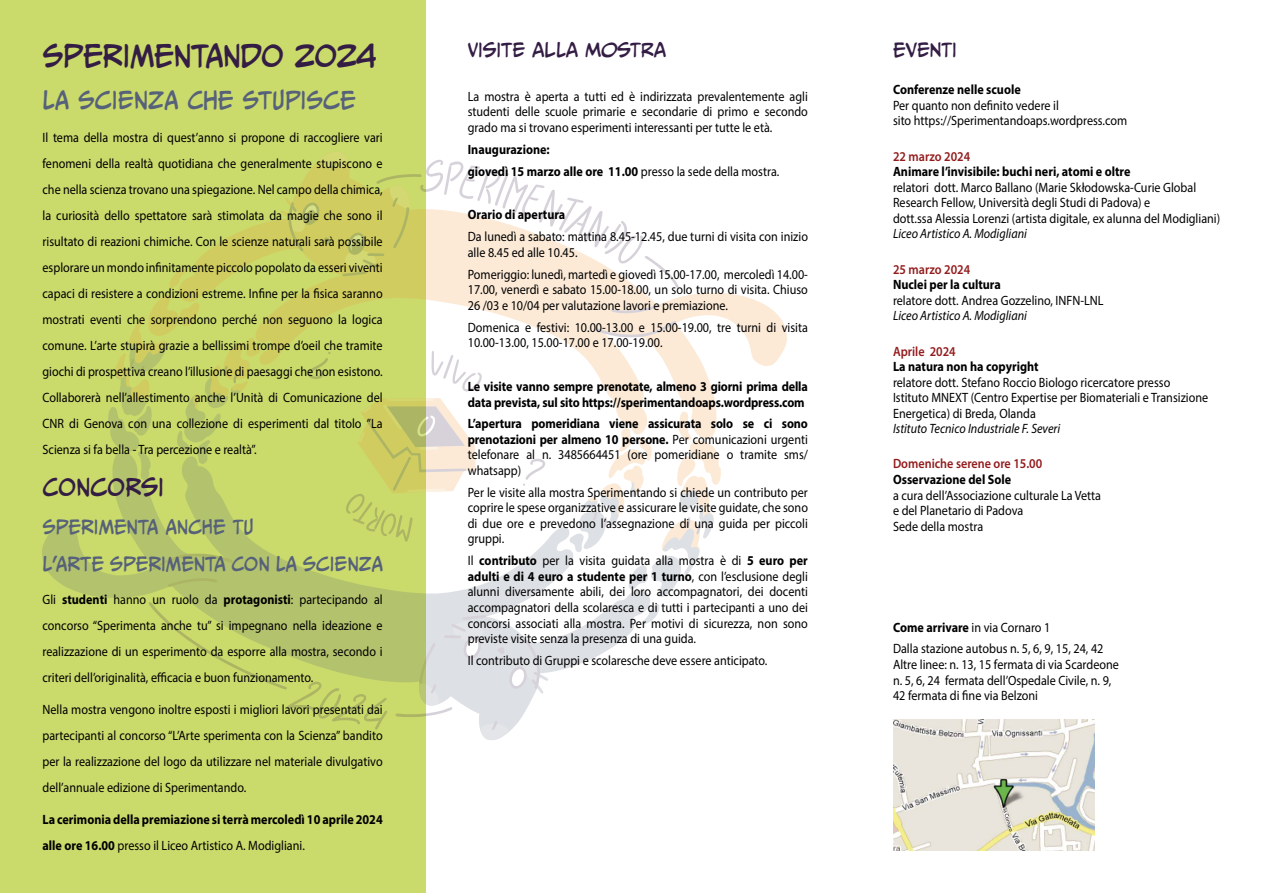
<style>
.page{position:relative;width:1263px;height:893px;background:#fff}
.page>*{position:absolute;margin:0;border:0;box-sizing:border-box;transform-origin:0 0}
.t1{font:28.5px "CC Meanwhile";letter-spacing:-.01em;color:#341d44}
.t2{font:22.5px "CC Meanwhile";color:#56617a}
.t3{font:22.5px "CC Meanwhile";color:#341d44}
.t4{font:18px "CC Meanwhile";color:#56617a}
.t5{font:18px "CC Meanwhile";color:#341d44}
.t6{font:13.5px/26px "Myriad Pro";color:#000;text-align:justify;scale:.9 1}
.t7{font:700 13.5px/26px "Myriad Pro";color:#000;scale:.9 1}
.t8{font:italic 13.5px "Myriad Pro";color:#000;scale:.9 1}
.t9{font:600 13.5px "Myriad Pro";color:#931b1c;scale:.9 1}
.s1{font-weight:700}
.s2{font-weight:400}
</style>
<div class="page">
<div style="left:0;top:0;width:425px;height:893px;background:#cada6b"></div>
<svg style="left:108px;top:272px;width:70px;height:179px"></svg>
<svg style="left:650px;top:440px;width:71px;height:182px"></svg>
<svg style="left:130px;top:359px;width:570px;height:175px"></svg>
<svg style="left:42px;top:452px;width:608px;height:242px"></svg>
<svg style="left:152px;top:554px;width:388px;height:140px"></svg>
<svg style="left:149px;top:602px;width:390px;height:138px"></svg>
<svg style="left:178px;top:198px;width:609px;height:241px"></svg>
<svg style="left:288px;top:198px;width:388px;height:139px"></svg>
<svg style="left:290px;top:151px;width:389px;height:137px"></svg>
<img style="left:893px;top:720px;width:201px;height:130px">
<h1 class="t1" style="left:43px;top:38px;width:41px">SPER</h1>
<h1 class="t1" style="left:123px;top:38px;width:254px">IMENTANDO 2024</h1>
<h2 class="t2" style="left:43px;top:86px;width:298px">LA SCIENZA CHE STUPISCE</h2>
<p class="t6" style="left:43px;top:124px;width:379px">Il tema della mostra di quest’anno si propone di raccogliere vari fenomeni della realtà quotidiana che generalmente stupiscono e che nella scienza trovano una spiegazione. Nel campo della chimica, la curiosità dello spettatore sarà stimolata da magie che sono il risultato di reazioni chimiche. Con le scienze naturali sarà possibile esplorare un mondo infinitamente piccolo popolato da esseri viventi capaci di resistere a condizioni estreme. Infine per la fisica saranno mostrati eventi che sorprendono perché non seguono la logica comune. L’arte stupirà grazie a bellissimi trompe d’oeil che tramite giochi di prospettiva creano l’illusione di paesaggi che non esistono.<br>Collaborerà nell’allestimento anche l’Unità di Comunicazione del CNR di Genova con una collezione di esperimenti dal titolo ”La Scienza si fa bella - Tra percezione e realtà”.</p>
<h2 class="t3" style="left:43px;top:473px;width:66px">CONCORS</h2>
<h2 class="t3" style="left:158px;top:473px;width:7px">I</h2>
<h3 class="t4" style="left:43px;top:516px;width:27px">SPER</h3>
<h3 class="t4" style="left:94px;top:516px;width:108px">IMENTA ANCHE</h3>
<h3 class="t4" style="left:233px;top:516px;width:22px">TU</h3>
<h3 class="t4" style="left:43px;top:553px;width:27px">L’ARTE</h3>
<h3 class="t4" style="left:110px;top:553px;width:27px">SPER</h3>
<h3 class="t4" style="left:161px;top:553px;width:211px">IMENTA CON LA SCIENZA</h3>
<p class="t6" style="left:43px;top:586px;width:379px">Gli <span class="s1">studenti</span> hanno un ruolo da <span class="s1">protagonisti</span>: partecipando al concorso “Sperimenta anche tu” si impegnano nella ideazione e realizzazione di un esperimento da esporre alla mostra, secondo i criteri dell’originalità, efficacia e buon funzionamento.</p>
<p class="t6" style="left:43px;top:696px;width:379px">Nella mostra vengono inoltre esposti i migliori lavori presentati dai partecipanti al concorso “L’Arte sperimenta con la Scienza” bandito per la realizzazione del logo da utilizzare nel materiale divulgativo dell’annuale edizione di Sperimentando.</p>
<p class="t7" style="left:43px;top:806px;width:379px">La cerimonia della premiazione si terrà mercoledì 10 aprile 2024 alle ore 16.00 <span class="s2">presso il Liceo Artistico A. Modigliani.</span></p>
<h3 class="t5" style="left:468px;top:39px;width:199px">VISITE ALLA MOSTRA</h3>
<p class="t6" style="left:468px;top:88px;width:379px;line-height:15.6px">La mostra è aperta a tutti ed è indirizzata prevalentemente agli studenti delle scuole primarie e secondarie di primo e secondo grado ma si trovano esperimenti interessanti per tutte le età.</p>
<p class="t7" style="left:468px;top:138px;width:348px;line-height:21.9px">Inaugurazione:<br>giovedì 15 marzo alle ore 11.00 <span class="s2">presso la sede della mostra.</span></p>
<p class="t7" style="left:468px;top:201px;width:110px">Orario di apertura</p>
<p class="t6" style="left:468px;top:229px;width:379px;line-height:15.6px">Da lunedì a sabato: mattina 8.45-12.45, due turni di visita con inizio alle 8.45 ed alle 10.45.</p>
<p class="t6" style="left:468px;top:266px;width:379px;line-height:15.6px">Pomeriggio: lunedì, martedì e giovedì 15.00-17.00, mercoledì 14.00- 17.00, venerdì e sabato 15.00-18.00, un solo turno di visita. Chiuso 26 /03 e 10/04 per valutazione lavori e premiazione.</p>
<p class="t6" style="left:468px;top:319px;width:379px;line-height:15.6px">Domenica e festivi: 10.00-13.00 e 15.00-19.00, tre turni di visita<br>10.00-13.00, 15.00-17.00 e 17.00-19.00.</p>
<p class="t7" style="left:468px;top:378px;width:379px;line-height:15.6px">Le visite vanno sempre prenotate, almeno 3 giorni prima della data prevista, sul sito https://sperimentandoaps.wordpress.com</p>
<p class="t6" style="left:468px;top:416px;width:379px;line-height:15.5px"><span class="s1">L’apertura pomeridiana viene assicurata solo se ci sono prenotazioni per almeno 10 persone.</span> Per comunicazioni urgenti telefonare al n. 3485664451 (ore pomeridiane o tramite sms/ whatsapp)</p>
<p class="t6" style="left:468px;top:484px;width:379px;line-height:15.6px">Per le visite alla mostra Sperimentando si chiede un contributo per coprire le spese organizzative e assicurare le visite guidate, che sono di due ore e prevedono l’assegnazione di una guida per piccoli gruppi.</p>
<p class="t6" style="left:468px;top:553px;width:379px;line-height:15.6px">Il <span class="s1">contributo</span> per la visita guidata alla mostra è di <span class="s1">5 euro per adulti e di 4 euro a studente per 1 turno</span>, con l’esclusione degli alunni diversamente abili, dei loro accompagnatori, dei docenti accompagnatori della scolaresca e di tutti i partecipanti a uno dei concorsi associati alla mostra. Per motivi di sicurezza, non sono previste visite senza la presenza di una guida.</p>
<p class="t6" style="left:468px;top:647px;width:334px">Il contributo di Gruppi e scolaresche deve essere anticipato.</p>
<h3 class="t5" style="left:893px;top:39px;width:66px">EVENTI</h3>
<p class="t7" style="left:893px;top:76px;width:143px">Conferenze nelle scuole</p>
<p class="t6" style="left:893px;top:97px;width:262px;line-height:15.6px">Per quanto non definito vedere il<br>sito https://Sperimentandoaps.wordpress.com</p>
<p class="t9" style="left:893px;top:148px;width:87px">22 marzo 2024</p>
<p class="t7" style="left:893px;top:158px;width:265px">Animare l’invisibile: buchi neri, atomi e oltre</p>
<p class="t6" style="left:893px;top:179px;width:365px;line-height:15.5px;text-align:left">relatori dott. Marco Ballano (Marie Skłodowska-Curie Global<br>Research Fellow, Università degli Studi di Padova) e<br>dott.ssa Alessia Lorenzi (artista digitale, ex alunna del Modigliani)</p>
<p class="t8" style="left:893px;top:225px;width:150px">Liceo Artistico A. Modigliani</p>
<p class="t9" style="left:893px;top:261px;width:87px">25 marzo 2024</p>
<p class="t7" style="left:893px;top:271px;width:121px">Nuclei per la cultura</p>
<p class="t6" style="left:893px;top:287px;width:235px">relatore dott. Andrea Gozzelino, INFN-LNL</p>
<p class="t8" style="left:893px;top:307px;width:150px">Liceo Artistico A. Modigliani</p>
<p class="t9" style="left:893px;top:342px;width:71px">Aprile 2024</p>
<p class="t7" style="left:893px;top:353px;width:163px">La natura non ha copyright</p>
<p class="t6" style="left:893px;top:374px;width:352px;line-height:15.5px;text-align:left">relatore dott. Stefano Roccio Biologo ricercatore presso<br>Istituto MNEXT (Centro Expertise per Biomateriali e Transizione<br>Energetica) di Breda, Olanda</p>
<p class="t8" style="left:893px;top:420px;width:187px">Istituto Tecnico Industriale F. Severi</p>
<p class="t9" style="left:893px;top:455px;width:167px">Domeniche serene ore 15.00</p>
<p class="t7" style="left:893px;top:466px;width:133px">Osservazione del Sole</p>
<p class="t6" style="left:893px;top:487px;width:233px;line-height:15.5px;text-align:left">a cura dell’Associazione culturale La Vetta e del Planetario di Padova<br>Sede della mostra</p>
<p class="t6" style="left:893px;top:616px;width:235px;line-height:21.9px"><span class="s1">Come arrivare</span> in via Cornaro 1<br>Dalla stazione autobus n. 5, 6, 9, 15, 24, 42</p>
<p class="t6" style="left:893px;top:656px;width:252px;line-height:15.6px;text-align:left">Altre linee: n. 13, 15 fermata di via Scardeone n. 5, 6, 24 fermata dell’Ospedale Civile, n. 9,<br>42 fermata di fine via Belzoni</p>
</div>
